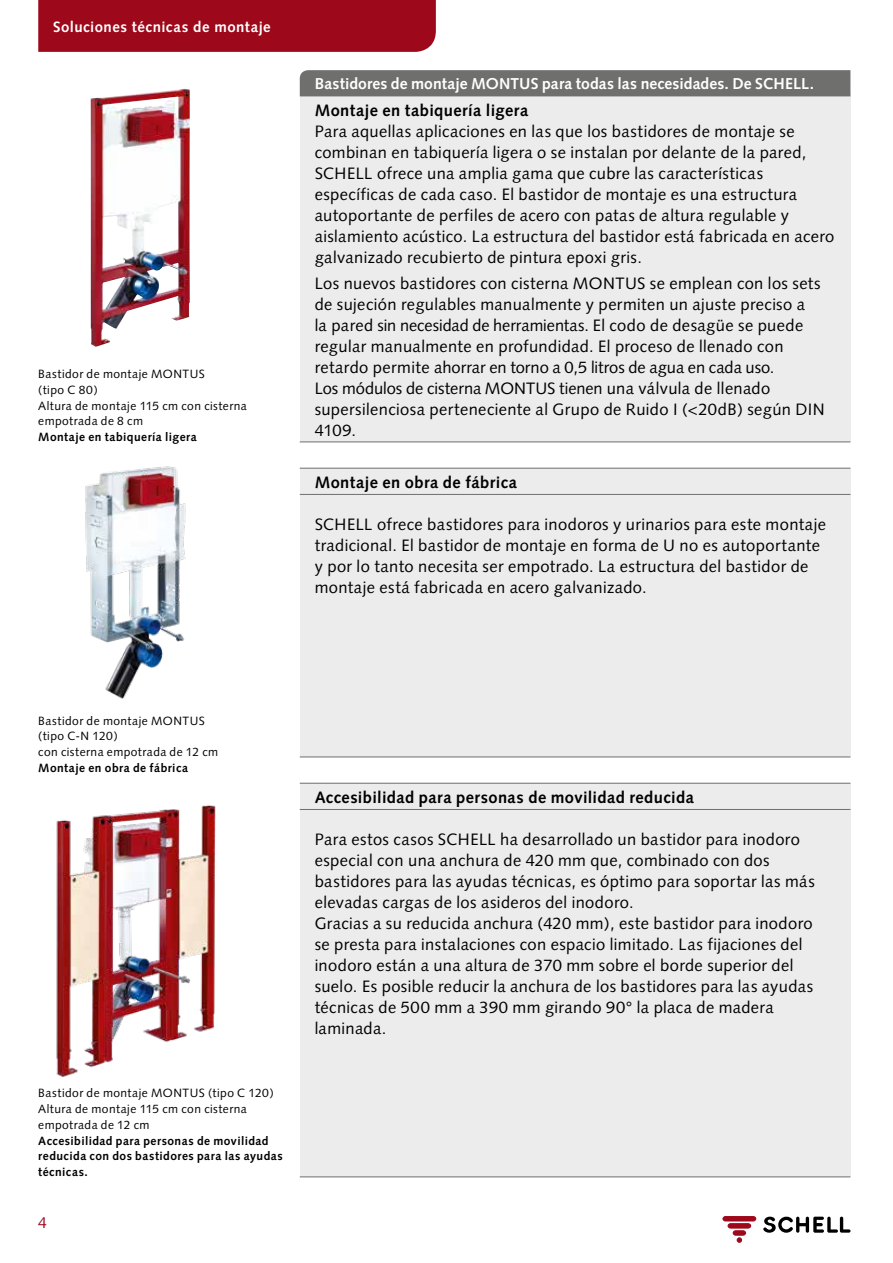
<style>
.page{position:relative;width:893px;height:1263px;background:#fff}
.page>*{position:absolute;margin:0;border:0;box-sizing:border-box;transform-origin:0 0}
.t1{font:16.5px/21px "Syntax";letter-spacing:.025em;color:#000}
.t2{font:700 16.5px "Syntax";letter-spacing:.025em;color:#000}
.t3{font:700 15.75px "Syntax";letter-spacing:.005em;color:#fff}
.t4{font:15.75px "Syntax";color:#9d081a}
.t5{font:700 15px "Syntax";letter-spacing:.03em;color:#fff}
.t6{font:12px/15.8px "Syntax";letter-spacing:.035em;color:#000}
.t7{font:700 12px/15.8px "Syntax";letter-spacing:.04em;color:#000}
</style>
<div class="page">
<div style="left:38px;top:0;width:398px;height:52px;background:#9d081a"></div>
<div style="left:300px;top:783px;width:550px;height:394px;background:#ececed"></div>
<div style="left:300px;top:94px;width:550px;height:348px;background:#ececed"></div>
<div style="left:300px;top:468px;width:550px;height:289px;background:#ececed"></div>
<img style="left:91px;top:89px;width:99px;height:258px">
<img style="left:56px;top:805px;width:160px;height:272px">
<img style="left:85px;top:466px;width:101px;height:233px">
<div style="left:723px;top:1216px;width:33px;height:5px;background:#9d081a;border-radius:2px"></div>
<div style="left:723px;top:1216px;width:33px;height:5px;border:1px solid #9d081a;border-radius:2px"></div>
<div style="left:728px;top:1223px;width:23px;height:5px;background:#9d081a;border-radius:2px"></div>
<div style="left:728px;top:1223px;width:23px;height:5px;border:1px solid #9d081a;border-radius:2px"></div>
<div style="left:733px;top:1231px;width:13px;height:4px;border:1px solid #9d081a;border-radius:2px"></div>
<svg style="left:737px;top:1238px;width:5px;height:4px"></svg>
<svg style="left:763px;top:1216px;width:87px;height:17px"></svg>
<div style="left:300px;top:70px;width:550px;height:26px;background:#6f6f6e"></div>
<hr style="left:300px;top:1176px;width:550px;height:1px;background:#6f6f6e">
<hr style="left:300px;top:757px;width:550px;height:1px;background:#6f6f6e">
<hr style="left:300px;top:783px;width:550px;height:1px;background:#6f6f6e">
<hr style="left:300px;top:809px;width:550px;height:1px;background:#6f6f6e">
<hr style="left:300px;top:442px;width:550px;height:1px;background:#6f6f6e">
<hr style="left:300px;top:468px;width:550px;height:1px;background:#6f6f6e">
<hr style="left:300px;top:494px;width:550px;height:1px;background:#6f6f6e">
<p class="t5" style="left:53px;top:18px;width:219px">Soluciones técnicas de montaje</p>
<p class="t6" style="left:38px;top:366px;width:210px">Bastidor de montaje MONTUS<br>(tipo C 80)<br>Altura de montaje 115 cm con cisterna empotrada de 8 cm</p>
<p class="t7" style="left:38px;top:429px;width:160px">Montaje en tabiquería ligera</p>
<p class="t3" style="left:315px;top:75px;width:501px">Bastidores de montaje MONTUS para todas las necesidades. De SCHELL.</p>
<p class="t2" style="left:315px;top:100px;width:215px">Montaje en tabiquería ligera</p>
<p class="t1" style="left:315px;top:120px;width:521px">Para aquellas aplicaciones en las que los bastidores de montaje se combinan en tabiquería ligera o se instalan por delante de la pared, SCHELL ofrece una amplia gama que cubre las características específicas de cada caso. El bastidor de montaje es una estructura autoportante de perfiles de acero con patas de altura regulable y aislamiento acústico. La estructura del bastidor está fabricada en acero galvanizado recubierto de pintura epoxi gris.</p>
<p class="t1" style="left:315px;top:273px;width:511px">Los nuevos bastidores con cisterna MONTUS se emplean con los sets de sujeción regulables manualmente y permiten un ajuste preciso a<br>la pared sin necesidad de herramientas. El codo de desagüe se puede regular manualmente en profundidad. El proceso de llenado con retardo permite ahorrar en torno a 0,5 litros de agua en cada uso.<br>Los módulos de cisterna MONTUS tienen una válvula de llenado supersilenciosa perteneciente al Grupo de Ruido I (&lt;20dB) según DIN 4109.</p>
<p class="t2" style="left:315px;top:473px;width:204px">Montaje en obra de fábrica</p>
<p class="t1" style="left:315px;top:514px;width:513px">SCHELL ofrece bastidores para inodoros y urinarios para este montaje tradicional. El bastidor de montaje en forma de U no es autoportante y por lo tanto necesita ser empotrado. La estructura del bastidor de montaje está fabricada en acero galvanizado.</p>
<p class="t6" style="left:38px;top:712px;width:181px">Bastidor de montaje MONTUS (tipo C-N 120)<br>con cisterna empotrada de 12 cm</p>
<p class="t7" style="left:38px;top:760px;width:151px">Montaje en obra de fábrica</p>
<p class="t6" style="left:38px;top:1085px;width:237px">Bastidor de montaje MONTUS (tipo C 120)<br>Altura de montaje 115 cm con cisterna empotrada de 12 cm</p>
<p class="t7" style="left:38px;top:1133px;width:246px">Accesibilidad para personas de movilidad reducida con dos bastidores para las ayudas técnicas.</p>
<p class="t4" style="left:38px;top:1213px;width:10px">4</p>
<p class="t2" style="left:315px;top:788px;width:381px">Accesibilidad para personas de movilidad reducida</p>
<p class="t1" style="left:315px;top:829px;width:502px">Para estos casos SCHELL ha desarrollado un bastidor para inodoro especial con una anchura de 420 mm que, combinado con dos bastidores para las ayudas técnicas, es óptimo para soportar las más elevadas cargas de los asideros del inodoro.<br>Gracias a su reducida anchura (420 mm), este bastidor para inodoro se presta para instalaciones con espacio limitado. Las fijaciones del inodoro están a una altura de 370 mm sobre el borde superior del suelo. Es posible reducir la anchura de los bastidores para las ayudas técnicas de 500 mm a 390 mm girando 90° la placa de madera laminada.</p>
</div>
